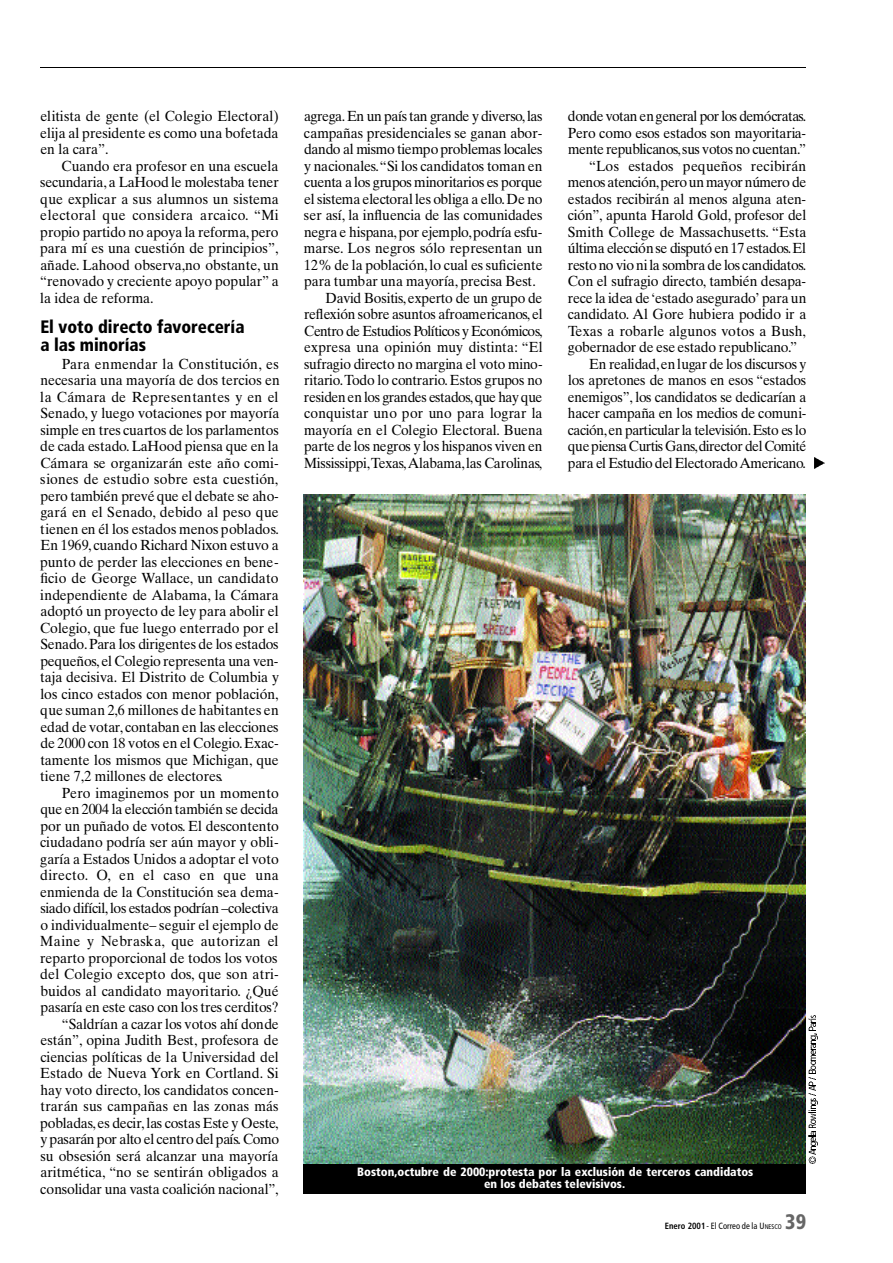
<style>
.page{position:relative;width:893px;height:1263px;background:#fff}
.page>*{position:absolute;margin:0;border:0;box-sizing:border-box;transform-origin:0 0}
.t1{font:900 condensed 21px "Frutiger";color:#666;scale:.95 1}
.t2{font:900 condensed 18px/18px "Frutiger";color:#000;scale:.95 1}
.t3{font:14.7px/16.5px "Times Ten";letter-spacing:-.005em;color:#000;text-align:justify;scale:.95 1}
.t4{font:14.7px "Times Ten";letter-spacing:-.005em;color:#000;scale:.94 1}
.t5{font:14.7px "Times Ten";letter-spacing:-.03em;color:#000;scale:.94 1}
.t6{font:14.7px "Times Ten";letter-spacing:-.035em;color:#000;scale:.94 1}
.t7{font:14.7px "Times Ten";letter-spacing:-.03em;color:#000;scale:.95 1}
.t8{font:14.7px "Times Ten";letter-spacing:-.025em;color:#000;scale:.95 1}
.t9{font:14.7px "Times Ten";letter-spacing:-.025em;color:#000;scale:.94 1}
.t10{font:900 condensed 12px/12px "Frutiger";color:#fff;text-align:center}
.t11{font:condensed 9px "Frutiger";color:#000;scale:.95 1}
.s1{font-weight:700}
.s2{font-size:6.75px}
</style>
<div class="page">
<hr style="left:40px;top:67px;width:766px;height:1px;background:#000">
<img style="left:814px;top:457px;width:10px;height:11px">
<img style="left:304px;top:494px;width:502px;height:670px">
<div style="left:304px;top:1164px;width:502px;height:30px;background:#000"></div>
<svg style="left:805px;top:1015px;width:12px;height:149px"></svg>
<p class="t3" style="left:40px;top:109px;width:253px">elitista de gente (el Colegio Electoral) elija al presidente es como una bofetada en la cara”.</p>
<p class="t3" style="left:40px;top:159px;width:253px;text-indent:21px">Cuando era profesor en una escuela s e c u n d a r i a , a LaHood le molestaba tener que explicar a sus alumnos un sistema electoral que considera arcaico. “ M i propio partido no apoya la reforma,p e r o para mí es una cuestión de principios”, añade. Lahood observa,no obstante, un “renovado y creciente apoyo popular” a la idea de reforma.</p>
<p class="t2" style="left:40px;top:319px;width:216px">El voto directo favorecería a las minorías</p>
<p class="t3" style="left:40px;top:357px;width:254px;text-indent:22px">Para enmendar la Constitución, e s necesaria una mayoría de dos tercios en la Cámara de Representantes y en el Senado, y luego votaciones por mayoría simple en tres cuartos de los parlamentos de cada estado. LaHood piensa que en la Cámara se organizarán este año comi&shy;siones de estudio sobre esta cuestión, pero también prevé que el debate se aho&shy;gará en el Senado, debido al peso que tienen en él los estados menos poblados.<br>En 1969,cuando Richard Nixon estuvo a punto de perder las elecciones en bene&shy;ficio de George Wa l l a c e, un candidato independiente de A l a b a m a , la Cámara adoptó un proyecto de ley para abolir el Colegio, que fue luego enterrado por el S e n a d o.Para los dirigentes de los estados p e q u e ñ o s,el Colegio representa una ven&shy;taja decisiva. El Distrito de Columbia y los cinco estados con menor población, que suman 2,6 millones de habitantes en edad de votar,contaban en las elecciones de 2000 con 18 votos en el Colegio.E x a c&shy;tamente los mismos que Michigan, que tiene 7,2 millones de electores.</p>
<p class="t3" style="left:40px;top:786px;width:253px;text-align:right">Pero imaginemos por un momento que en 2004 la elección también se decida por un puñado de votos. El descontento ciudadano podría ser aún mayor y obli&shy;garía a Estados Unidos a adoptar el voto d i r e c t o. O, en el caso en que una enmienda de la Constitución sea dema&shy;siado difícil,los estados podrían –colectiva o individualmente– seguir el ejemplo de Maine y Nebraska, que autorizan el reparto proporcional de todos los votos del Colegio excepto dos, que son atri&shy;buidos al candidato mayoritario. ¿ Q u é pasaría en este caso con los tres cerditos? “Saldrían a cazar los votos ahí donde<br>e s t á n ” , opina Judith Best, profesora de ciencias políticas de la Universidad del Estado de Nueva York en Cortland. S i hay voto directo, los candidatos concen&shy;trarán sus campañas en las zonas más p o b l a d a s,es decir, las costas Este y Oeste, y pasarán por alto el centro del país. C o m o su obsesión será alcanzar una mayoría a r i t m é t i c a , “no se sentirán obligados a consolidar una vasta coalición nacional”,</p>
<p class="t7" style="left:304px;top:110px;width:252px">a g r e g a . En un país tan grande y diverso,l a s</p>
<p class="t3" style="left:304px;top:126px;width:252px">campañas presidenciales se ganan abor-</p>
<p class="t8" style="left:304px;top:143px;width:252px">dando al mismo tiempo problemas locales</p>
<p class="t3" style="left:304px;top:159px;width:252px">y nacionales.“Si los candidatos toman en</p>
<p class="t8" style="left:304px;top:176px;width:252px">cuenta a los grupos minoritarios es porque</p>
<p class="t3" style="left:304px;top:192px;width:252px">el sistema electoral les obliga a ello.De no</p>
<p class="t3" style="left:304px;top:208px;width:252px">ser así, la influencia de las comunidades</p>
<p class="t3" style="left:304px;top:225px;width:252px">negra e hispana,por ejemplo,podría esfu-</p>
<p class="t3" style="left:304px;top:241px;width:252px">m a r s e. Los negros sólo representan un</p>
<p class="t3" style="left:304px;top:258px;width:252px">12% de la población,lo cual es sufic i e n t e</p>
<p class="t3" style="left:304px;top:274px;width:245px">para tumbar una mayoría, precisa Best.</p>
<p class="t4" style="left:325px;top:292px;width:232px">David Bositis, experto de un grupo de</p>
<p class="t4" style="left:304px;top:308px;width:255px">r e flexión sobre asuntos afroamericanos,e l</p>
<p class="t6" style="left:304px;top:325px;width:255px">Centro de Estudios Políticos y Económicos,</p>
<p class="t4" style="left:304px;top:341px;width:255px">expresa una opinión muy distinta: “ E l</p>
<p class="t4" style="left:304px;top:358px;width:255px">sufragio directo no margina el voto mino-</p>
<p class="t4" style="left:304px;top:374px;width:255px">r i t a r i o.Todo lo contrario. Estos grupos no</p>
<p class="t5" style="left:304px;top:391px;width:255px">residen en los grandes estados,que hay que</p>
<p class="t4" style="left:304px;top:407px;width:255px">conquistar uno por uno para lograr la</p>
<p class="t4" style="left:304px;top:424px;width:255px">mayoría en el Colegio Electoral. B u e n a</p>
<p class="t4" style="left:304px;top:440px;width:255px">parte de los negros y los hispanos viven en</p>
<p class="t4" style="left:304px;top:457px;width:255px">M i s s i s s i p p i ,Te x a s,A l a b a m a ,las Carolinas,</p>
<p class="t6" style="left:567px;top:110px;width:255px">donde votan en general por los demócratas.</p>
<p class="t4" style="left:567px;top:127px;width:255px">Pero como esos estados son mayoritaria-</p>
<p class="t5" style="left:568px;top:143px;width:255px">mente republicanos,sus votos no cuentan.”</p>
<p class="t3" style="left:589px;top:159px;width:230px">“Los estados pequeños recibirán</p>
<p class="t7" style="left:567px;top:176px;width:253px">menos atención,pero un mayor número de</p>
<p class="t3" style="left:568px;top:192px;width:252px">estados recibirán al menos alguna aten-</p>
<p class="t3" style="left:568px;top:208px;width:252px">c i ó n ” , apunta Harold Gold, profesor del</p>
<p class="t3" style="left:568px;top:225px;width:252px">Smith College de Massachusetts. “ E s t a</p>
<p class="t7" style="left:568px;top:242px;width:252px">última elección se disputó en 17 estados.E l</p>
<p class="t8" style="left:567px;top:259px;width:252px">resto no vio ni la sombra de los candidatos.</p>
<p class="t3" style="left:567px;top:274px;width:252px">Con el sufragio directo, también desapa-</p>
<p class="t3" style="left:567px;top:291px;width:253px">rece la idea de ‘estado asegurado’ para un</p>
<p class="t3" style="left:568px;top:307px;width:252px">c a n d i d a t o. Al Gore hubiera podido ir a</p>
<p class="t3" style="left:568px;top:324px;width:252px">Texas a robarle algunos votos a Bush,</p>
<p class="t3" style="left:567px;top:340px;width:243px">gobernador de ese estado republicano.”</p>
<p class="t4" style="left:589px;top:358px;width:232px">En realidad,en lugar de los discursos y</p>
<p class="t4" style="left:568px;top:374px;width:255px">los apretones de manos en esos “ e s t a d o s</p>
<p class="t4" style="left:568px;top:391px;width:255px">e n e m i g o s ” , los candidatos se dedicarían a</p>
<p class="t4" style="left:567px;top:407px;width:255px">hacer campaña en los medios de comuni-</p>
<p class="t5" style="left:568px;top:424px;width:255px">c a c i ó n ,en particular la televisión. Esto es lo</p>
<p class="t6" style="left:568px;top:440px;width:255px">que piensa Curtis Gans,director del Comité</p>
<p class="t9" style="left:567px;top:457px;width:255px">para el Estudio del Electorado A m e r i c a n o.</p>
<p class="t10" style="left:357px;top:1167px;width:397px">Boston,octubre de 2000:protesta por la exclusión de terceros candidatos en los debates televisivos.</p>
<p class="t11" style="left:665px;top:1222px;width:124px"><span class="s1">Enero 2001</span> - El Correo de la U<span class="s2">NESCO</span></p>
<h1 class="t1" style="left:785px;top:1214px;width:23px">39</h1>
</div>
